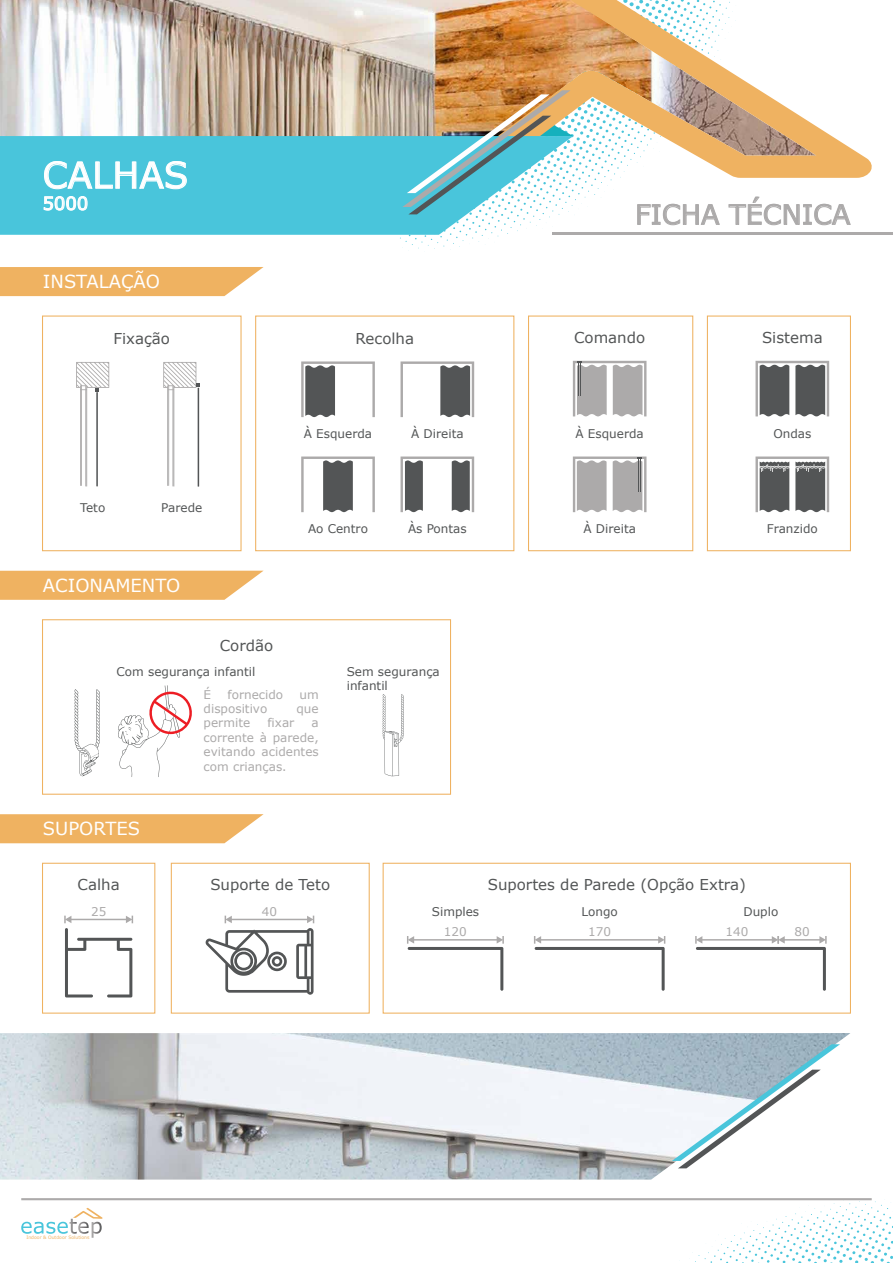
<style>
.page{position:relative;width:893px;height:1263px;background:#fff}
.page>*{position:absolute;margin:0;border:0;box-sizing:border-box;transform-origin:0 0}
.t1{font:36px "MS Reference Sans Serif";color:#fff}
.t2{font:27px "MS Reference Sans Serif";color:#acaaaa}
.t3{font:18px "MS Reference Sans Serif";color:#fff}
.t4{font:15px "MS Reference Sans Serif";color:#535556}
.t5{font:12px/14.4px "MS Reference Sans Serif";color:#535556}
.t6{font:12px/14.4px "MS Reference Sans Serif";color:#acaaaa;text-align:justify}
.t7{font:4.65px "MS Reference Sans Serif";color:#efb261}
</style>
<div class="page">
<svg style="left:548px;top:1200px;width:345px;height:63px"></svg>
<img style="left:0;top:0;width:442px;height:136px">
<svg style="left:637px;top:204px;width:83px;height:22px"></svg>
<svg style="left:728px;top:196px;width:123px;height:30px"></svg>
<hr style="left:553px;top:233px;width:340px;height:2px;background:#acaaaa">
<svg style="left:21px;top:1208px;width:82px;height:30px"></svg>
<hr style="left:21px;top:1198px;width:851px;height:2px;background:#acaaaa">
<svg style="left:442px;top:0;width:430px;height:178px"></svg>
<svg style="left:0;top:136px;width:573px;height:99px;background:#55c8dd"></svg>
<svg style="left:402px;top:90px;width:171px;height:124px"></svg>
<svg style="left:43px;top:160px;width:145px;height:51px;background:#63cde0"></svg>
<svg style="left:0;top:267px;width:264px;height:29px;background:#f0b76c"></svg>
<svg style="left:0;top:571px;width:263px;height:29px;background:#f0b86d"></svg>
<svg style="left:0;top:814px;width:264px;height:29px;background:#f0b86d"></svg>
<img style="left:0;top:1033px;width:850px;height:146px">
<svg style="left:672px;top:1044px;width:168px;height:124px"></svg>
<div style="left:171px;top:863px;width:199px;height:151px;border:1px solid #efb261"></div>
<div style="left:383px;top:863px;width:468px;height:151px;border:1px solid #efb261"></div>
<svg style="left:205px;top:916px;width:109px;height:79px"></svg>
<div style="left:42px;top:863px;width:113px;height:151px;border:1px solid #efb261"></div>
<svg style="left:64px;top:916px;width:69px;height:81px"></svg>
<div style="left:42px;top:619px;width:409px;height:176px;border:1px solid #efb261"></div>
<svg style="left:118px;top:685px;width:74px;height:92px"></svg>
<svg style="left:75px;top:689px;width:25px;height:87px"></svg>
<svg style="left:383px;top:694px;width:21px;height:82px"></svg>
<div style="left:255px;top:315px;width:259px;height:236px;border:1px solid #efb261"></div>
<svg style="left:301px;top:361px;width:74px;height:57px"></svg>
<svg style="left:401px;top:361px;width:73px;height:57px"></svg>
<svg style="left:301px;top:456px;width:74px;height:57px"></svg>
<svg style="left:400px;top:456px;width:74px;height:57px"></svg>
<div style="left:528px;top:315px;width:165px;height:236px;border:1px solid #efb261"></div>
<svg style="left:573px;top:361px;width:73px;height:56px;background:#b9b8b8"></svg>
<svg style="left:573px;top:456px;width:73px;height:57px"></svg>
<div style="left:42px;top:315px;width:200px;height:236px;border:1px solid #efb261"></div>
<div style="left:707px;top:315px;width:144px;height:236px;border:1px solid #efb261"></div>
<svg style="left:755px;top:361px;width:74px;height:56px;background:#7c7e7e"></svg>
<svg style="left:755px;top:456px;width:74px;height:57px;background:#858687"></svg>
<svg style="left:76px;top:362px;width:33px;height:125px"></svg>
<hr style="left:96px;top:392px;width:2px;height:94px;background:#535556">
<svg style="left:163px;top:362px;width:37px;height:125px"></svg>
<hr style="left:198px;top:388px;width:1px;height:99px;background:#535556">
<svg style="left:407px;top:936px;width:97px;height:55px"></svg>
<svg style="left:534px;top:936px;width:131px;height:55px"></svg>
<svg style="left:695px;top:936px;width:132px;height:55px"></svg>
<h1 class="t1" style="left:43px;top:152px;width:147px">CALHAS</h1>
<h3 class="t3" style="left:43px;top:192px;width:47px">5000</h3>
<h3 class="t3" style="left:43px;top:270px;width:119px">INSTALAÇÃO</h3>
<p class="t4" style="left:113px;top:329px;width:58px">Fixação</p>
<p class="t5" style="left:80px;top:500px;width:27px">Teto</p>
<p class="t5" style="left:161px;top:500px;width:43px">Parede</p>
<h3 class="t3" style="left:43px;top:573px;width:139px">ACIONAMENTO</h3>
<p class="t4" style="left:220px;top:636px;width:55px">Cordão</p>
<p class="t4" style="left:355px;top:329px;width:60px">Recolha</p>
<p class="t5" style="left:304px;top:426px;width:70px">À Esquerda</p>
<p class="t5" style="left:411px;top:426px;width:54px">À Direita</p>
<p class="t5" style="left:308px;top:521px;width:61px">Ao Centro</p>
<p class="t5" style="left:408px;top:521px;width:60px">Às Pontas</p>
<p class="t5" style="left:117px;top:664px;width:140px">Com segurança infantil</p>
<p class="t6" style="left:204px;top:687px;width:9px">É</p>
<p class="t6" style="left:227px;top:687px;width:57px">fornecido</p>
<p class="t6" style="left:299px;top:687px;width:21px">um</p>
<p class="t6" style="left:204px;top:701px;width:65px">dispositivo</p>
<p class="t6" style="left:296px;top:701px;width:24px">que</p>
<p class="t6" style="left:204px;top:715px;width:48px">permite</p>
<p class="t6" style="left:267px;top:715px;width:28px">fixar</p>
<p class="t6" style="left:204px;top:715px;width:117px;text-indent:108px">a corrente à parede, evitando acidentes com crianças.</p>
<h3 class="t3" style="left:43px;top:817px;width:99px">SUPORTES</h3>
<p class="t5" style="left:347px;top:664px;width:95px">Sem segurança infantil</p>
<h2 class="t2" style="left:635px;top:197px;width:217px">FICHA TÉCNICA</h2>
<p class="t4" style="left:574px;top:328px;width:73px">Comando</p>
<p class="t4" style="left:762px;top:328px;width:62px">Sistema</p>
<p class="t5" style="left:575px;top:426px;width:70px">À Esquerda</p>
<p class="t5" style="left:773px;top:426px;width:39px">Ondas</p>
<p class="t5" style="left:583px;top:521px;width:54px">À Direita</p>
<p class="t5" style="left:767px;top:521px;width:52px">Franzido</p>
<p class="t4" style="left:78px;top:875px;width:44px">Calha</p>
<p class="t6" style="left:91px;top:904px;width:17px">25</p>
<p class="t4" style="left:210px;top:875px;width:121px">Suporte de Teto</p>
<p class="t4" style="left:488px;top:875px;width:260px">Suportes de Parede (Opção Extra)</p>
<p class="t6" style="left:262px;top:904px;width:17px">40</p>
<p class="t5" style="left:432px;top:904px;width:49px">Simples</p>
<p class="t5" style="left:743px;top:904px;width:36px">Duplo</p>
<p class="t5" style="left:581px;top:904px;width:38px">Longo</p>
<p class="t6" style="left:444px;top:924px;width:24px">120</p>
<p class="t6" style="left:588px;top:924px;width:24px">170</p>
<p class="t6" style="left:726px;top:924px;width:24px">140</p>
<p class="t6" style="left:794px;top:924px;width:17px">80</p>
<p class="t7" style="left:26px;top:1234px;width:65px">Indoor &amp; Outdoor Solutions</p>
</div>
